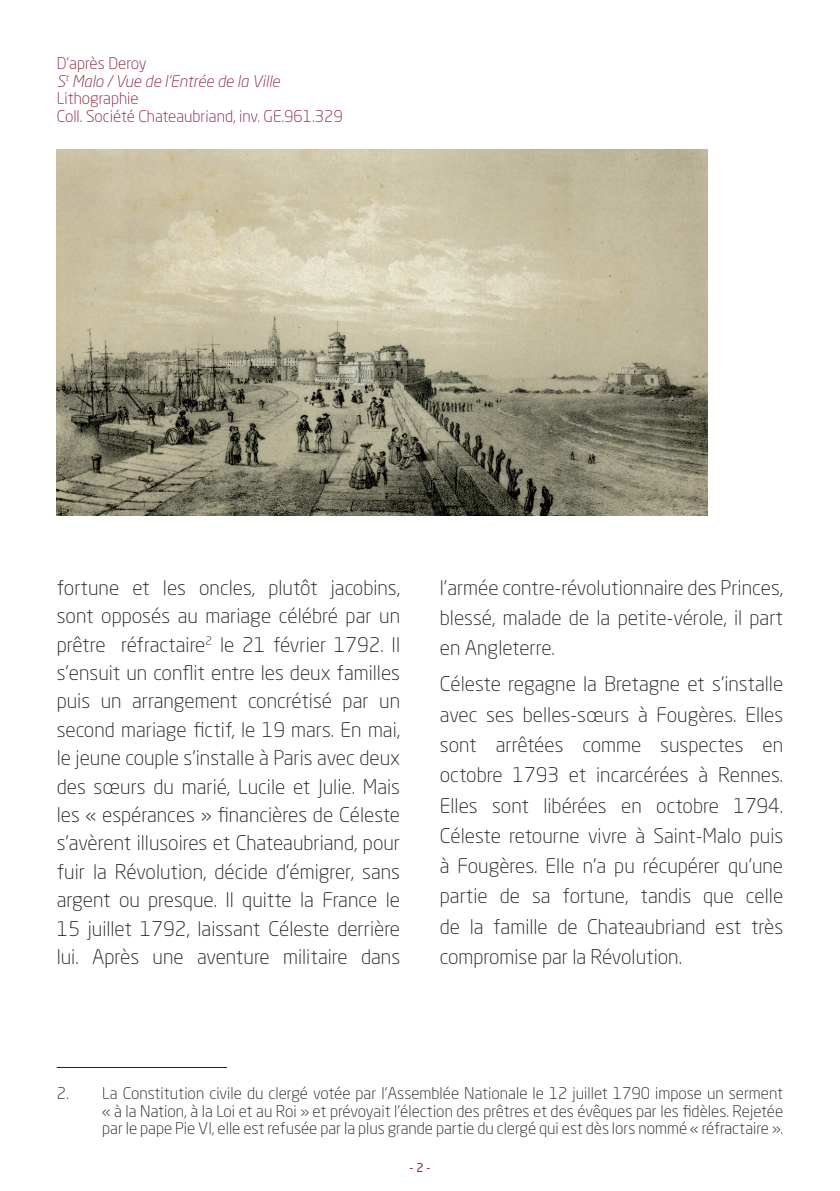
<style>
.page{position:relative;width:840px;height:1191px;background:#fff}
.page>*{position:absolute;margin:0;border:0;box-sizing:border-box;transform-origin:0 0}
.t1{font:300 20px/28.4px "Neo Sans Std";color:#231f20;text-align:justify}
.t2{font:300 16px/17.6px "Neo Sans Std";color:#231f20;text-align:justify}
.t3{font:300 16px/17.6px "Neo Sans Std";color:#882036}
.t4{font:12px "Neo Sans Std";color:#882036}
.s1{font-style:italic}
</style>
<div class="page">
<hr style="left:57px;top:1067px;width:170px;height:1px;background:#231f20">
<img style="left:57px;top:150px;width:650px;height:365px">
<p class="t3" style="left:57px;top:54px;width:287px">D’après Deroy<br><span class="s1">S</span><sup>t</sup> <span class="s1">Malo / Vue de l’Entrée de la Ville<br></span>Lithographie<br>Coll. Société Chateaubriand, inv. GE.961.329</p>
<p class="t1" style="left:57px;top:573px;width:345px">fortune et les oncles, plutôt jacobins, sont opposés au mariage célébré par un prêtre réfractaire<sup>2</sup> le 21 février 1792. Il s’ensuit un conflit entre les deux familles puis un arrangement concrétisé par un second mariage fictif, le 19 mars. En mai, le jeune couple s’installe à Paris avec deux des sœurs du marié, Lucile et Julie. Mais les « espérances » financières de Céleste s’avèrent illusoires et Chateaubriand, pour fuir la Révolution, décide d’émigrer, sans argent ou presque. Il quitte la France le 15 juillet 1792, laissant Céleste derrière lui. Après une aventure militaire dans</p>
<p class="t1" style="left:439px;top:572px;width:345px;line-height:30.2px">l’armée contre-révolutionnaire des Princes, blessé, malade de la petite-vérole, il part en Angleterre.</p>
<p class="t1" style="left:439px;top:668px;width:345px;line-height:30.4px">Céleste regagne la Bretagne et s’installe avec ses belles-sœurs à Fougères. Elles sont arrêtées comme suspectes en octobre 1793 et incarcérées à Rennes.<br>Elles sont libérées en octobre 1794.<br>Céleste retourne vivre à Saint-Malo puis à Fougères. Elle n’a pu récupérer qu’une partie de sa fortune, tandis que celle de la famille de Chateaubriand est très compromise par la Révolution.</p>
<p class="t2" style="left:102px;top:1084px;width:682px;text-indent:-45px">2. La Constitution civile du clergé votée par l’Assemblée Nationale le 12 juillet 1790 impose un serment « à la Nation, à la Loi et au Roi » et prévoyait l’élection des prêtres et des évêques par les fidèles. Rejetée par le pape Pie VI, elle est refusée par la plus grande partie du clergé qui est dès lors nommé « réfractaire ».</p>
<p class="t4" style="left:409px;top:1160px;width:23px">- 2 -</p>
</div>
